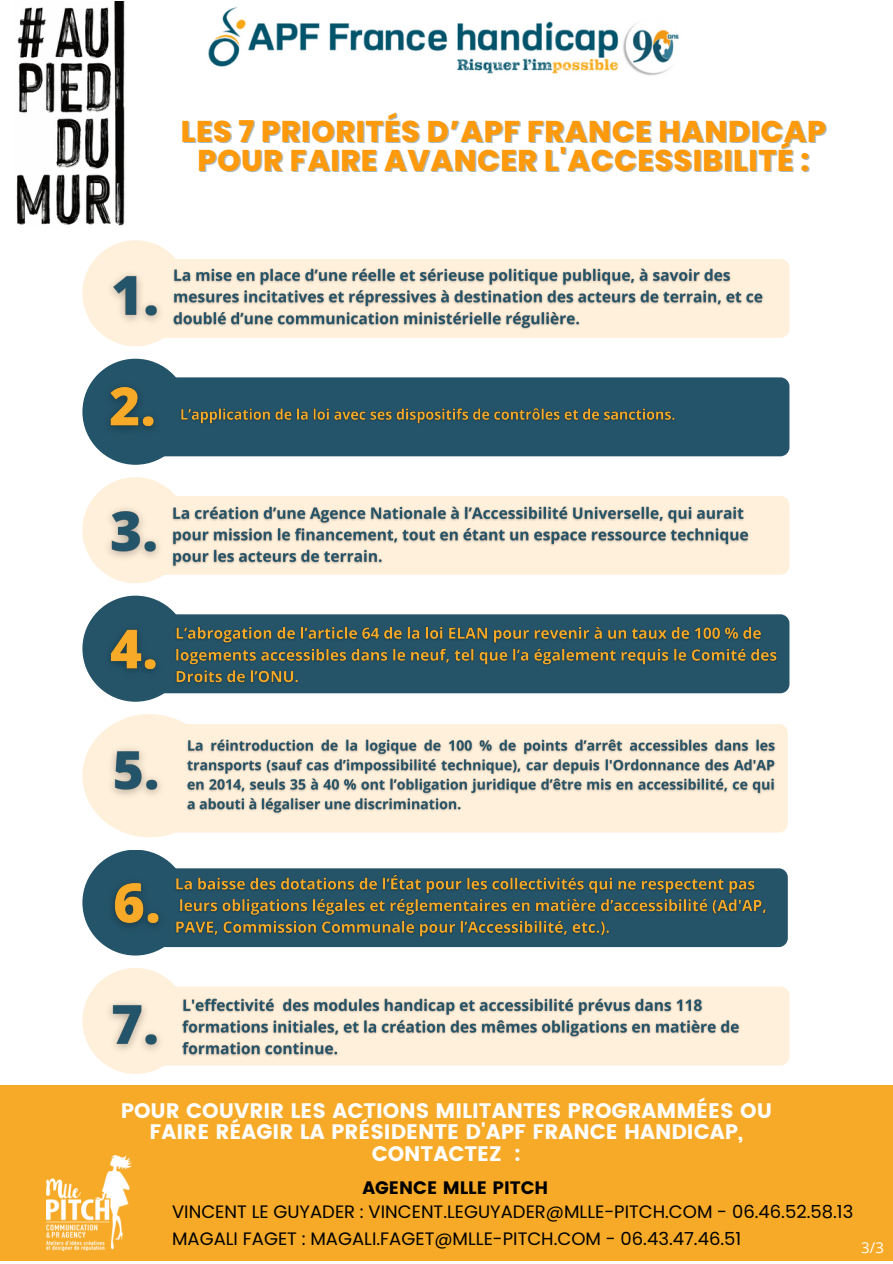
<style>
.page{position:relative;width:893px;height:1264px;background:#fff}
.page>*{position:absolute;margin:0;border:0;box-sizing:border-box;transform-origin:0 0}
.t1{font:800 30px/29.2px "Poppins";letter-spacing:.02em;color:#ff9a0c;text-align:center}
.t2{font:21px/21.3px "Poppins";color:#fefefe;text-align:center}
.t3{font:18px/27px "Poppins";color:#000}
.t4{font:18px "Poppins";color:#000}
.t5{font:15px "Open Sans";color:#fefefe}
</style>
<div class="page">
<div style="left:142px;top:986px;width:647px;height:79px;background:#fff0db;border-radius:9px"></div>
<div style="left:82px;top:967px;width:106px;height:106px;background:#fff0db;border-radius:50%"></div>
<img style="left:182px;top:998px;width:558px;height:58px">
<img style="left:97px;top:975px;width:75px;height:99px">
<div style="left:141px;top:868px;width:646px;height:79px;background:#255469;border-radius:9px"></div>
<div style="left:82px;top:849px;width:106px;height:106px;background:#24546a;border-radius:50%"></div>
<img style="left:99px;top:854px;width:75px;height:101px">
<img style="left:172px;top:869px;width:594px;height:73px">
<div style="left:136px;top:724px;width:651px;height:108px;background:#fff0db;border-radius:9px"></div>
<div style="left:82px;top:714px;width:135px;height:123px;background:#fff0db;border-radius:50%"></div>
<div style="left:142px;top:614px;width:647px;height:79px;background:#255469;border-radius:9px"></div>
<div style="left:82px;top:595px;width:106px;height:106px;background:#255469;border-radius:50%"></div>
<img style="left:96px;top:599px;width:75px;height:102px">
<img style="left:176px;top:626px;width:601px;height:57px">
<div style="left:142px;top:496px;width:647px;height:79px;background:#fff0db;border-radius:9px"></div>
<div style="left:82px;top:477px;width:106px;height:106px;background:#fff0db;border-radius:50%"></div>
<img style="left:100px;top:481px;width:71px;height:102px">
<img style="left:168px;top:498px;width:581px;height:73px">
<div style="left:142px;top:377px;width:647px;height:79px;background:#24546a;border-radius:9px"></div>
<div style="left:82px;top:359px;width:106px;height:106px;background:#24546a;border-radius:50%"></div>
<div style="left:142px;top:259px;width:647px;height:79px;background:#fff0db;border-radius:9px"></div>
<div style="left:82px;top:240px;width:106px;height:106px;background:#fff0db;border-radius:50%"></div>
<img style="left:173px;top:268px;width:590px;height:62px">
<img style="left:98px;top:246px;width:75px;height:101px">
<div style="left:0;top:1085px;width:892px;height:175px;background:#f6aa27"></div>
<img style="left:46px;top:1155px;width:86px;height:95px">
<img style="left:99px;top:722px;width:61px;height:99px">
<img style="left:186px;top:739px;width:590px;height:75px">
<img style="left:96px;top:359px;width:74px;height:100px">
<img style="left:181px;top:408px;width:494px;height:16px">
<img style="left:16px;top:2px;width:109px;height:224px">
<img style="left:208px;top:7px;width:471px;height:69px">
<h1 class="t1" style="left:181px;top:116px;width:646px">LES 7 PRIORITÉS D’APF FRANCE HANDICAP<br>POUR FAIRE AVANCER L'ACCESSIBILITÉ :</h1>
<p class="t2" style="left:121px;top:1099px;width:652px">POUR COUVRIR LES ACTIONS MILITANTES PROGRAMMÉES OU<br>FAIRE RÉAGIR LA PRÉSIDENTE D'APF FRANCE HANDICAP,<br>CONTACTEZ :</p>
<p class="t4" style="left:362px;top:1176px;width:187px">AGENCE MLLE PITCH</p>
<p class="t3" style="left:172px;top:1198px;width:682px">VINCENT LE GUYADER : VINCENT.LEGUYADER@MLLE-PITCH.COM - 06.46.52.58.13<br>MAGALI FAGET : MAGALI.FAGET@MLLE-PITCH.COM - 06.43.47.46.51</p>
<p class="t5" style="left:861px;top:1236px;width:24px">3/3</p>
</div>
